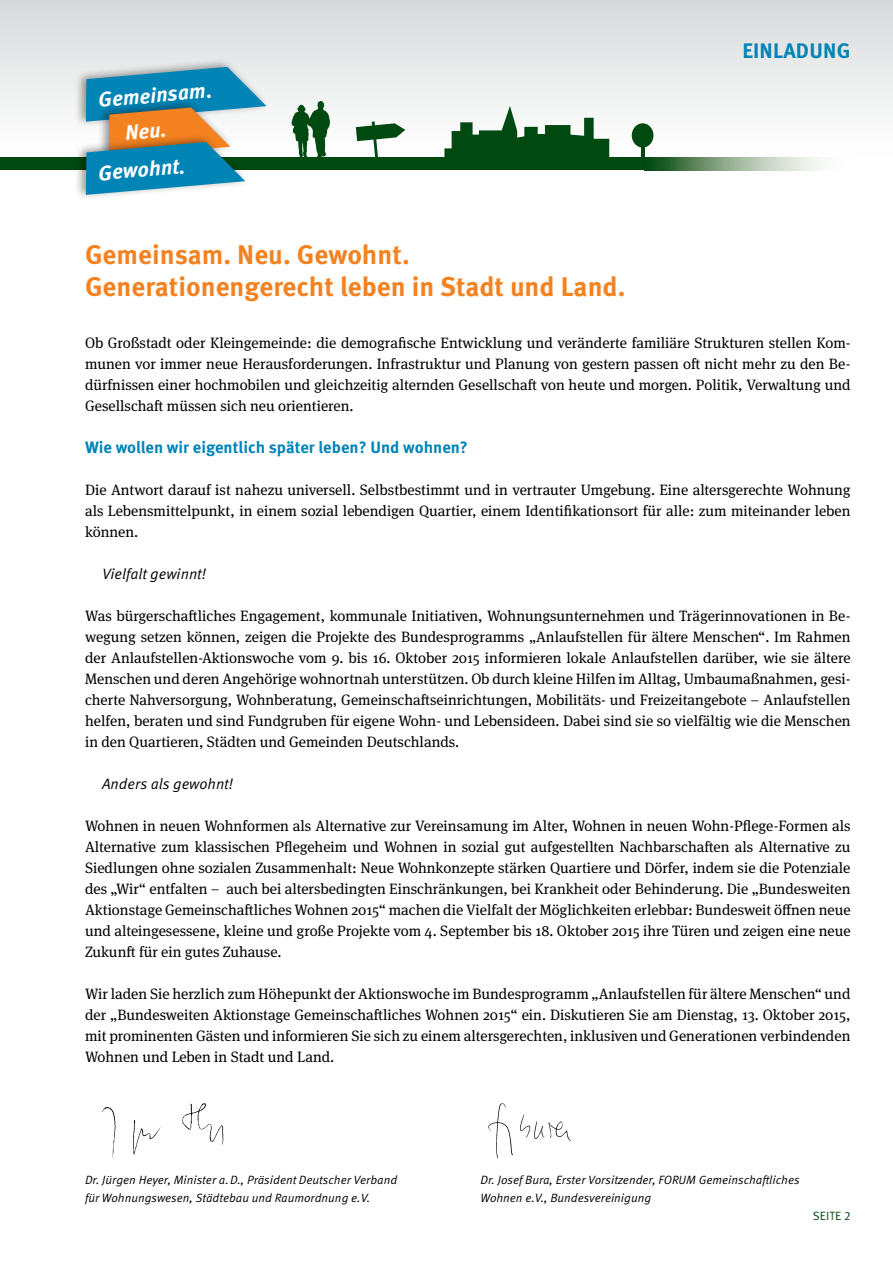
<style>
.page{position:relative;width:893px;height:1263px;background:#fff}
.page>*{position:absolute;margin:0;border:0;box-sizing:border-box;transform-origin:0 0}
.t1{font:700 27px/32.4px "Meta OT";color:#f58220}
.t2{font:italic 700 21px/34.5px "Meta OT";color:#fff}
.t3{font:700 21px "Meta OT";letter-spacing:.01em;color:#0084b6}
.t4{font:700 16.5px "Meta OT";color:#0084b6}
.t5{font:15px/21px "Meta Serif OT";color:#000;text-align:justify}
.t6{font:15px "Meta OT Norm Ita";color:#000}
.t7{font:12px/18px "Meta OT Norm Ita";color:#000}
.t8{font:12px "Meta OT Norm";color:#004910}
.s1{font-style:normal}
</style>
<div class="page">
<div style="left:0;top:0;width:893px;height:221px;background:linear-gradient(to bottom,#dbddde,#fff)"></div>
<div style="left:0;top:157px;width:645px;height:13px;background:#004910"></div>
<svg style="left:645px;top:157px;width:205px;height:13px"></svg>
<svg style="left:444px;top:106px;width:165px;height:51px"></svg>
<div style="left:632px;top:123px;width:21px;height:25px;background:#004910;border-radius:50%"></div>
<hr style="left:641px;top:145px;width:3px;height:17px;background:#004910">
<svg style="left:356px;top:121px;width:49px;height:36px"></svg>
<svg style="left:292px;top:101px;width:38px;height:56px"></svg>
<div style="left:74px;top:58px;width:195px;height:70px;background:#000;opacity:.4"></div>
<div style="left:74px;top:133px;width:174px;height:68px;background:#000;opacity:.4"></div>
<svg style="left:86px;top:67px;width:180px;height:128px"></svg>
<img style="left:102px;top:1103px;width:122px;height:55px">
<img style="left:488px;top:1103px;width:84px;height:56px">
<h2 class="t2" style="left:121px;top:81px;width:91px;text-indent:-24px;rotate:-5deg">Gemeinsam<span class="s1">.<br></span>Neu.</h2>
<h2 class="t2" style="left:97px;top:157px;width:89px;rotate:-5deg">Gewohnt.</h2>
<h2 class="t3" style="left:742px;top:38px;width:109px">Einladung</h2>
<h1 class="t1" style="left:85px;top:239px;width:542px">Gemeinsam. Neu. Gewohnt.<br>Generationengerecht leben in Stadt und Land.</h1>
<p class="t5" style="left:85px;top:333px;width:767px">Ob Großstadt oder Kleingemeinde: die demografische Entwicklung und veränderte familiäre Strukturen stellen Kom&shy;munen vor immer neue Herausforderungen. Infrastruktur und Planung von gestern passen oft nicht mehr zu den Be&shy;dürfnissen einer hochmobilen und gleichzeitig alternden Gesellschaft von heute und morgen. Politik, Verwaltung und Gesellschaft müssen sich neu orientieren.</p>
<p class="t4" style="left:85px;top:437px;width:384px">Wie wollen wir eigentlich später leben? Und wohnen?</p>
<p class="t5" style="left:85px;top:480px;width:767px">Die Antwort darauf ist nahezu universell. Selbstbestimmt und in vertrauter Umgebung. Eine altersgerechte Wohnung als Lebensmittelpunkt, in einem sozial lebendigen Quartier, einem Identifikationsort für alle: zum miteinander leben können.</p>
<p class="t6" style="left:102px;top:565px;width:106px">Vielfalt gewinnt!</p>
<p class="t5" style="left:85px;top:606px;width:767px">Was bürgerschaftliches Engagement, kommunale Initiativen, Wohnungsunternehmen und Trägerinnovationen in Be&shy;wegung setzen können, zeigen die Projekte des Bundesprogramms „Anlaufstellen für ältere Menschen“. Im Rahmen der Anlaufstellen-Aktionswoche vom 9. bis 16. Oktober 2015 informieren lokale Anlaufstellen darüber, wie sie ältere Menschen und deren Angehörige wohnortnah unterstützen. Ob durch kleine Hilfen im Alltag, Umbaumaßnahmen, gesi&shy;cherte Nahversorgung, Wohnberatung, Gemeinschaftseinrichtungen, Mobilitäts- und Freizeitangebote – Anlaufstellen helfen, beraten und sind Fundgruben für eigene Wohn- und Lebensideen. Dabei sind sie so vielfältig wie die Menschen in den Quartieren, Städten und Gemeinden Deutschlands.</p>
<p class="t6" style="left:102px;top:775px;width:133px">Anders als gewohnt!</p>
<p class="t5" style="left:85px;top:816px;width:767px">Wohnen in neuen Wohnformen als Alternative zur Vereinsamung im Alter, Wohnen in neuen Wohn-Pflege-Formen als Alternative zum klassischen Pflegeheim und Wohnen in sozial gut aufgestellten Nachbarschaften als Alternative zu Siedlungen ohne sozialen Zusammenhalt: Neue Wohnkonzepte stärken Quartiere und Dörfer, indem sie die Potenziale des „Wir“ entfalten – auch bei altersbedingten Einschränkungen, bei Krankheit oder Behinderung. Die „Bundesweiten Aktionstage Gemeinschaftliches Wohnen 2015“ machen die Vielfalt der Möglichkeiten erlebbar: Bundesweit öffnen neue und alteingesessene, kleine und große Projekte vom 4. September bis 18. Oktober 2015 ihre Türen und zeigen eine neue Zukunft für ein gutes Zuhause.</p>
<p class="t5" style="left:85px;top:984px;width:767px">Wir laden Sie herzlich zum Höhepunkt der Aktionswoche im Bundesprogramm „Anlaufstellen für ältere Menschen“ und der „Bundesweiten Aktionstage Gemeinschaftliches Wohnen 2015“ ein. Diskutieren Sie am Dienstag, 13. Oktober 2015, mit prominenten Gästen und informieren Sie sich zu einem altersgerechten, inklusiven und Generationen verbindenden Wohnen und Leben in Stadt und Land.</p>
<p class="t7" style="left:85px;top:1171px;width:314px">Dr. Jürgen Heyer, Minister a.D., Präsident Deutscher Verband für Wohnungswesen, Städtebau und Raumordnung e.V.</p>
<p class="t7" style="left:480px;top:1171px;width:321px">Dr. Josef Bura, Erster Vorsitzender, FORUM Gemeinschaftliches<br>Wohnen e.V., Bundesvereinigung</p>
<p class="t8" style="left:813px;top:1209px;width:39px">Seite 2</p>
</div>
